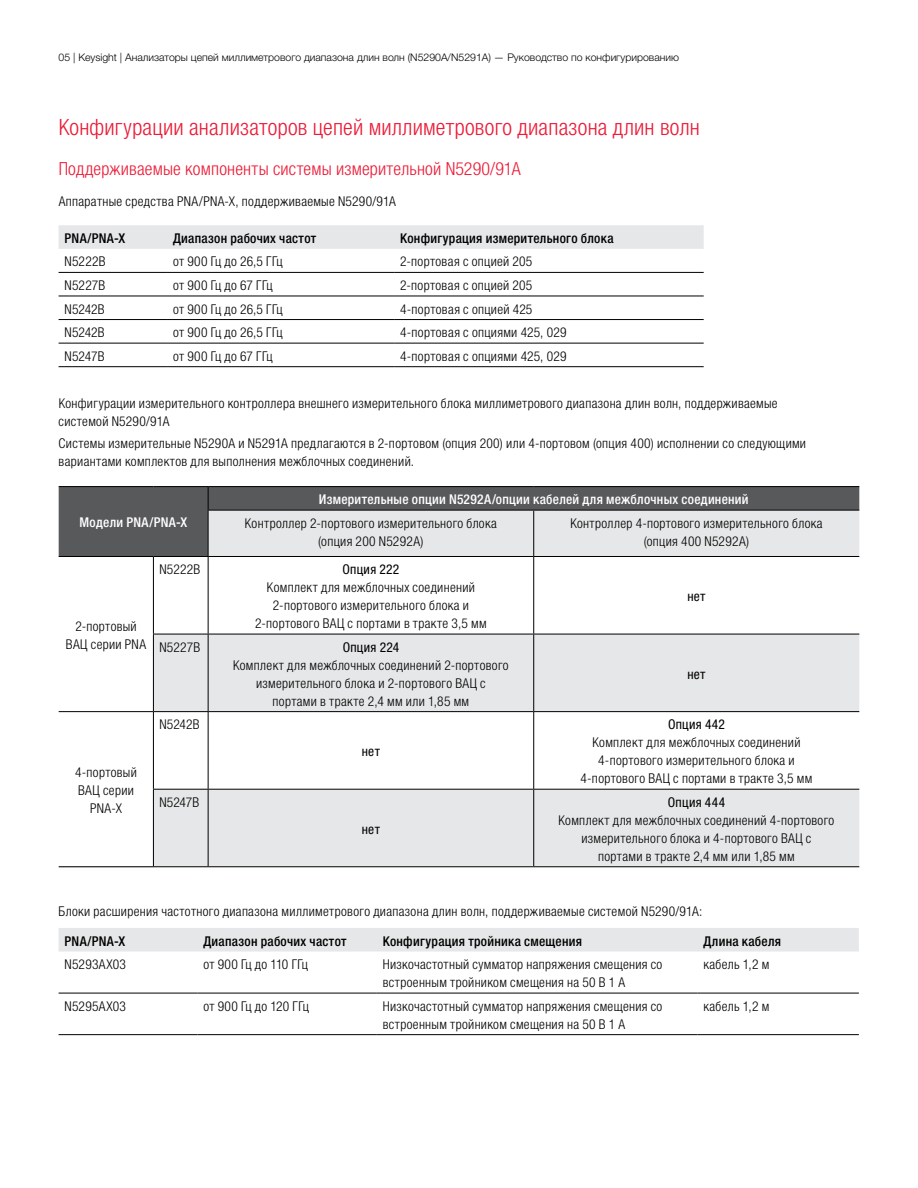
<style>
.page{position:relative;width:918px;height:1188px;background:#fff}
.page>*{position:absolute;margin:0;border:0;box-sizing:border-box;transform-origin:0 0}
.t1{font:300 condensed 22.5px "Helvetica Neue LTW1 G";letter-spacing:.01em;color:#ed1b37}
.t2{font:300 condensed 18px "Helvetica Neue LTW1 G";letter-spacing:.01em;color:#ed1b37}
.t3{font:300 condensed 13.5px/18px "Helvetica Neue LTW1 G";letter-spacing:.025em;color:#000;text-align:center}
.t4{font:500 condensed 13.5px "Helvetica Neue LTW1 G";letter-spacing:.02em;color:#000}
.t5{font:500 condensed 13.5px "Helvetica Neue LTW1 G";letter-spacing:.02em;color:#fff}
.t6{font:condensed 13.5px "Helvetica Neue LTW1 G";letter-spacing:.02em;color:#000}
.t7{font:300 10.5px "Helvetica Neue LTW1 G";color:#000}
</style>
<div class="page">
<div style="left:59px;top:225px;width:645px;height:24px;background:#e6e7e8"></div>
<hr style="left:59px;top:272px;width:108px;height:1px;background:#000">
<hr style="left:167px;top:272px;width:227px;height:1px;background:#000">
<hr style="left:394px;top:272px;width:310px;height:1px;background:#000">
<hr style="left:59px;top:296px;width:108px;height:1px;background:#000">
<hr style="left:167px;top:296px;width:227px;height:1px;background:#000">
<hr style="left:394px;top:296px;width:310px;height:1px;background:#000">
<hr style="left:59px;top:319px;width:108px;height:1px;background:#000">
<hr style="left:167px;top:319px;width:227px;height:1px;background:#000">
<hr style="left:394px;top:319px;width:310px;height:1px;background:#000">
<hr style="left:59px;top:343px;width:108px;height:1px;background:#000">
<hr style="left:167px;top:343px;width:227px;height:1px;background:#000">
<hr style="left:394px;top:343px;width:310px;height:1px;background:#000">
<hr style="left:59px;top:366px;width:108px;height:1px;background:#000">
<hr style="left:167px;top:366px;width:227px;height:1px;background:#000">
<hr style="left:394px;top:366px;width:310px;height:1px;background:#000">
<div style="left:59px;top:928px;width:800px;height:24px;background:#e6e7e8"></div>
<hr style="left:59px;top:993px;width:138px;height:1px;background:#000">
<hr style="left:197px;top:993px;width:180px;height:1px;background:#000">
<hr style="left:377px;top:993px;width:320px;height:1px;background:#000">
<hr style="left:697px;top:993px;width:162px;height:1px;background:#000">
<hr style="left:59px;top:1034px;width:138px;height:1px;background:#000">
<hr style="left:197px;top:1034px;width:180px;height:1px;background:#000">
<hr style="left:377px;top:1034px;width:320px;height:1px;background:#000">
<hr style="left:697px;top:1034px;width:162px;height:1px;background:#000">
<div style="left:59px;top:487px;width:800px;height:69px;background:#58595b"></div>
<svg style="left:153px;top:510px;width:706px;height:356px;fill:#e6e7e8"></svg>
<hr style="left:59px;top:866px;width:94px;height:1px;background:#000">
<hr style="left:59px;top:486px;width:94px;height:1px;background:#000">
<hr style="left:153px;top:486px;width:55px;height:1px;background:#000">
<hr style="left:208px;top:486px;width:326px;height:1px;background:#000">
<hr style="left:534px;top:486px;width:325px;height:1px;background:#000">
<hr style="left:208px;top:510px;width:326px;height:1px;background:#000">
<hr style="left:534px;top:510px;width:325px;height:1px;background:#000">
<hr style="left:59px;top:556px;width:94px;height:1px;background:#000">
<hr style="left:153px;top:556px;width:55px;height:1px;background:#000">
<hr style="left:208px;top:556px;width:326px;height:1px;background:#000">
<hr style="left:534px;top:556px;width:325px;height:1px;background:#000">
<hr style="left:153px;top:634px;width:55px;height:1px;background:#000">
<hr style="left:208px;top:634px;width:326px;height:1px;background:#000">
<hr style="left:534px;top:634px;width:325px;height:1px;background:#000">
<hr style="left:59px;top:711px;width:94px;height:1px;background:#000">
<hr style="left:153px;top:711px;width:55px;height:1px;background:#000">
<hr style="left:208px;top:711px;width:326px;height:1px;background:#000">
<hr style="left:534px;top:711px;width:325px;height:1px;background:#000">
<hr style="left:153px;top:789px;width:55px;height:1px;background:#000">
<hr style="left:208px;top:789px;width:326px;height:1px;background:#000">
<hr style="left:534px;top:789px;width:325px;height:1px;background:#000">
<hr style="left:153px;top:866px;width:55px;height:1px;background:#000">
<hr style="left:208px;top:866px;width:326px;height:1px;background:#000">
<hr style="left:534px;top:866px;width:325px;height:1px;background:#000">
<svg style="left:208px;top:487px;width:1px;height:23px"></svg>
<hr style="left:208px;top:511px;width:1px;height:45px;background:#000">
<hr style="left:153px;top:557px;width:1px;height:77px;background:#000">
<hr style="left:153px;top:634px;width:1px;height:77px;background:#000">
<hr style="left:153px;top:712px;width:1px;height:77px;background:#000">
<hr style="left:153px;top:790px;width:1px;height:76px;background:#000">
<hr style="left:208px;top:557px;width:1px;height:77px;background:#000">
<hr style="left:208px;top:634px;width:1px;height:77px;background:#000">
<hr style="left:208px;top:712px;width:1px;height:77px;background:#000">
<hr style="left:208px;top:790px;width:1px;height:76px;background:#000">
<hr style="left:533px;top:511px;width:1px;height:45px;background:#000">
<hr style="left:533px;top:557px;width:1px;height:77px;background:#000">
<hr style="left:533px;top:634px;width:1px;height:77px;background:#000">
<hr style="left:533px;top:712px;width:1px;height:77px;background:#000">
<hr style="left:533px;top:790px;width:1px;height:76px;background:#000">
<p class="t7" style="left:59px;top:51px;width:622px">05 | Keysight | Анализаторы цепей миллиметрового диапазона длин волн (N5290A/N5291A) — Руководство по конфигурированию</p>
<h1 class="t1" style="left:59px;top:114px;width:643px">Конфигурации анализаторов цепей миллиметрового диапазона длин волн</h1>
<h2 class="t2" style="left:59px;top:158px;width:464px">Поддерживаемые компоненты системы измерительной N5290/91A</h2>
<p class="t3" style="left:59px;top:192px;width:339px">Аппаратные средства PNA/PNA-X, поддерживаемые N5290/91A</p>
<p class="t4" style="left:65px;top:230px;width:62px">PNA/PNA-X</p>
<p class="t4" style="left:173px;top:230px;width:145px">Диапазон рабочих частот</p>
<p class="t4" style="left:400px;top:230px;width:215px">Конфигурация измерительного блока</p>
<p class="t3" style="left:65px;top:253px;width:42px">N5222B</p>
<p class="t3" style="left:173px;top:253px;width:111px">от 900 Гц до 26,5 ГГц</p>
<p class="t3" style="left:400px;top:253px;width:134px">2-портовая с опцией 205</p>
<p class="t3" style="left:65px;top:276px;width:42px">N5227B</p>
<p class="t3" style="left:173px;top:276px;width:101px">от 900 Гц до 67 ГГц</p>
<p class="t3" style="left:400px;top:276px;width:134px">2-портовая с опцией 205</p>
<p class="t3" style="left:65px;top:300px;width:42px">N5242B</p>
<p class="t3" style="left:173px;top:300px;width:111px">от 900 Гц до 26,5 ГГц</p>
<p class="t3" style="left:400px;top:300px;width:134px">4-портовая с опцией 425</p>
<p class="t3" style="left:65px;top:323px;width:42px">N5242B</p>
<p class="t3" style="left:173px;top:323px;width:111px">от 900 Гц до 26,5 ГГц</p>
<p class="t3" style="left:400px;top:323px;width:168px">4-портовая с опциями 425, 029</p>
<p class="t3" style="left:65px;top:347px;width:41px">N5247B</p>
<p class="t3" style="left:173px;top:347px;width:101px">от 900 Гц до 67 ГГц</p>
<p class="t3" style="left:400px;top:347px;width:168px">4-портовая с опциями 425, 029</p>
<p class="t3" style="left:59px;top:394px;width:721px;text-align:left">Конфигурации измерительного контроллера внешнего измерительного блока миллиметрового диапазона длин волн, поддерживаемые системой N5290/91A</p>
<p class="t3" style="left:59px;top:434px;width:749px;text-align:left">Системы измерительные N5290A и N5291A предлагаются в 2-портовом (опция 200) или 4-портовом (опция 400) исполнении со следующими вариантами комплектов для выполнения межблочных соединений.</p>
<p class="t5" style="left:80px;top:514px;width:109px">Модели PNA/PNA-X</p>
<p class="t5" style="left:319px;top:491px;width:431px">Измерительные опции N5292A/опции кабелей для межблочных соединений</p>
<p class="t3" style="left:245px;top:514px;width:253px">Контроллер 2-портового измерительного блока (опция 200 N5292A)</p>
<p class="t3" style="left:570px;top:514px;width:254px">Контроллер 4-портового измерительного блока (опция 400 N5292A)</p>
<p class="t3" style="left:66px;top:617px;width:82px">2-портовый<br>ВАЦ серии PNA</p>
<p class="t3" style="left:75px;top:763px;width:63px">4-портовый<br>ВАЦ серии<br>PNA-X</p>
<p class="t3" style="left:159px;top:560px;width:42px">N5222B</p>
<p class="t6" style="left:342px;top:561px;width:58px">Опция 222</p>
<p class="t3" style="left:255px;top:578px;width:233px">Комплект для межблочных соединений<br>2-портового измерительного блока и<br>2-портового ВАЦ с портами в тракте 3,5 мм</p>
<p class="t6" style="left:687px;top:588px;width:20px">нет</p>
<p class="t3" style="left:159px;top:638px;width:42px">N5227B</p>
<p class="t6" style="left:343px;top:639px;width:58px">Опция 224</p>
<p class="t3" style="left:233px;top:656px;width:277px">Комплект для межблочных соединений 2-портового измерительного блока и 2-портового ВАЦ с портами в тракте 2,4 мм или 1,85 мм</p>
<p class="t6" style="left:687px;top:666px;width:20px">нет</p>
<p class="t3" style="left:159px;top:716px;width:42px">N5242B</p>
<p class="t3" style="left:159px;top:793px;width:41px">N5247B</p>
<p class="t6" style="left:362px;top:743px;width:20px">нет</p>
<p class="t6" style="left:362px;top:821px;width:20px">нет</p>
<p class="t6" style="left:668px;top:716px;width:58px">Опция 442</p>
<p class="t3" style="left:581px;top:734px;width:233px">Комплект для межблочных соединений<br>4-портового измерительного блока и<br>4-портового ВАЦ с портами в тракте 3,5 мм</p>
<p class="t6" style="left:668px;top:794px;width:59px">Опция 444</p>
<p class="t3" style="left:559px;top:811px;width:277px">Комплект для межблочных соединений 4-портового измерительного блока и 4-портового ВАЦ с портами в тракте 2,4 мм или 1,85 мм</p>
<p class="t3" style="left:59px;top:902px;width:645px">Блоки расширения частотного диапазона миллиметрового диапазона длин волн, поддерживаемые системой N5290/91A:</p>
<p class="t4" style="left:65px;top:933px;width:62px">PNA/PNA-X</p>
<p class="t4" style="left:203px;top:933px;width:145px">Диапазон рабочих частот</p>
<p class="t4" style="left:383px;top:933px;width:201px">Конфигурация тройника смещения</p>
<p class="t4" style="left:703px;top:933px;width:79px">Длина кабеля</p>
<p class="t3" style="left:65px;top:955px;width:63px">N5293AX03</p>
<p class="t3" style="left:203px;top:955px;width:106px">от 900 Гц до 110 ГГц</p>
<p class="t3" style="left:383px;top:955px;width:281px;text-align:left">Низкочастотный сумматор напряжения смещения со встроенным тройником смещения на 50 В 1 А</p>
<p class="t3" style="left:703px;top:955px;width:67px">кабель 1,2 м</p>
<p class="t3" style="left:65px;top:997px;width:63px">N5295AX03</p>
<p class="t3" style="left:203px;top:997px;width:107px">от 900 Гц до 120 ГГц</p>
<p class="t3" style="left:383px;top:997px;width:281px;text-align:left">Низкочастотный сумматор напряжения смещения со встроенным тройником смещения на 50 В 1 А</p>
<p class="t3" style="left:703px;top:997px;width:67px">кабель 1,2 м</p>
</div>
